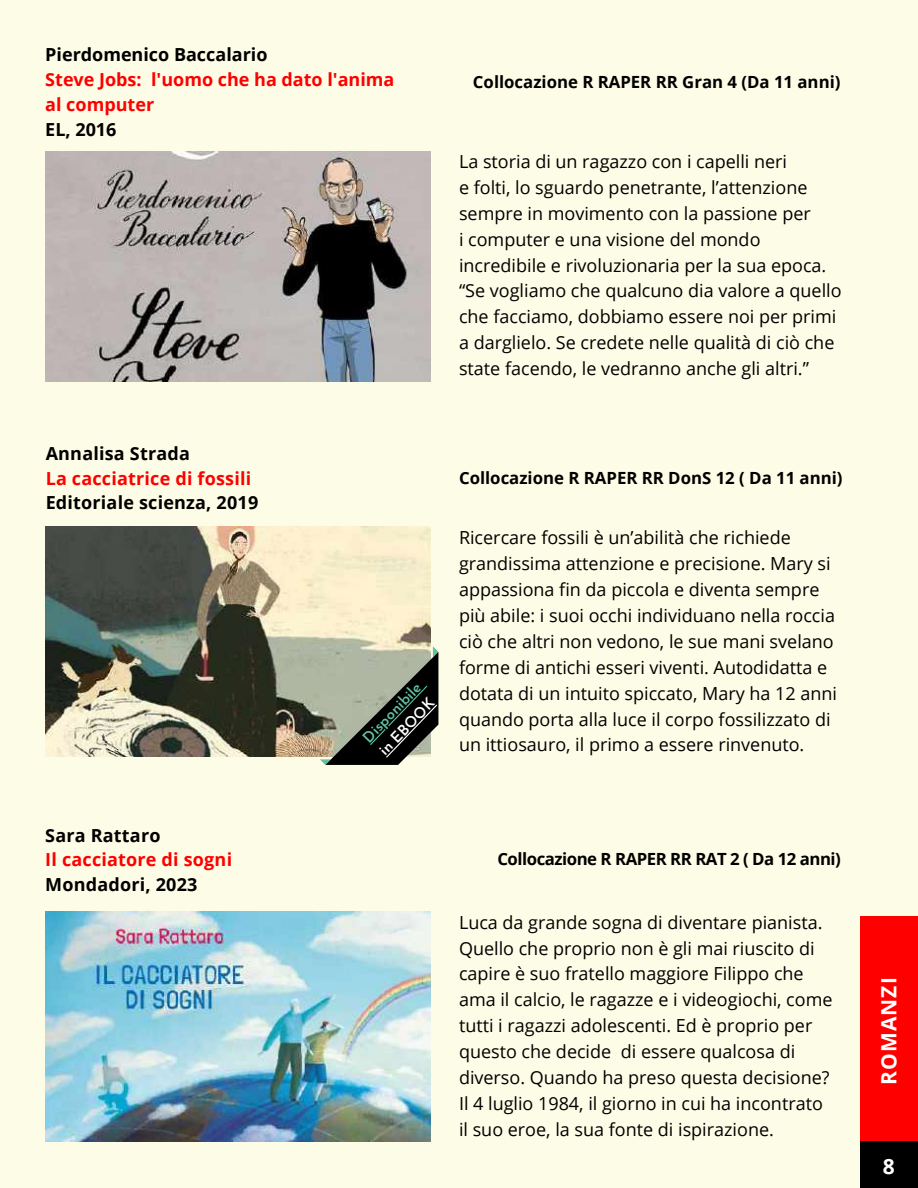
<style>
.page{position:relative;width:918px;height:1188px;background:#fdfce6}
.page>*{position:absolute;margin:0;border:0;box-sizing:border-box;transform-origin:0 0}
.t1{font:700 21px "Open Sans";letter-spacing:.05em;color:#fff}
.t2{font:18px/25.8px "Open Sans";color:#000}
.t3{font:700 18px "Open Sans";letter-spacing:.01em;color:#000}
.t4{font:700 18px/24.8px "Open Sans";letter-spacing:.01em;color:#f00}
.t5{font:700 16.8px "Open Sans";color:#000}
.t6{font:700 16.8px "Open Sans";letter-spacing:-.03em;color:#000}
.t7{font:600 15px "Josefin Sans";color:#61c2a2}
.t8{font:600 15px "Josefin Sans";color:#fff}
</style>
<div class="page">
<div style="left:861px;top:917px;width:57px;height:224px;background:#f00"></div>
<div style="left:861px;top:1141px;width:57px;height:47px;background:#000"></div>
<img style="left:45px;top:152px;width:385px;height:229px">
<img style="left:45px;top:527px;width:385px;height:229px">
<img style="left:45px;top:912px;width:385px;height:229px">
<svg style="left:320px;top:646px;width:118px;height:118px;background:#6f7467"></svg>
<p class="t3" style="left:45px;top:42px;width:224px">Pierdomenico Baccalario</p>
<p class="t4" style="left:45px;top:67px;width:351px">Steve Jobs: l'uomo che ha dato l'anima al computer</p>
<p class="t3" style="left:45px;top:116px;width:73px">EL, 2016</p>
<p class="t5" style="left:473px;top:70px;width:369px">Collocazione R RAPER RR Gran 4 (Da 11 anni)</p>
<p class="t2" style="left:459px;top:148px;width:384px">La storia di un ragazzo con i capelli neri<br>e folti, lo sguardo penetrante, l’attenzione sempre in movimento con la passione per<br>i computer e una visione del mondo incredibile e rivoluzionaria per la sua epoca. “Se vogliamo che qualcuno dia valore a quello che facciamo, dobbiamo essere noi per primi a darglielo. Se credete nelle qualità di ciò che state facendo, le vedranno anche gli altri.”</p>
<p class="t3" style="left:46px;top:441px;width:146px">Annalisa Strada</p>
<p class="t4" style="left:46px;top:465px;width:207px">La cacciatrice di fossili</p>
<p class="t3" style="left:46px;top:490px;width:214px">Editoriale scienza, 2019</p>
<p class="t7" style="left:361px;top:736px;width:78px;rotate:-46deg">Disponibile</p>
<p class="t8" style="left:377px;top:748px;width:74px;rotate:-46deg">in EBOOK</p>
<p class="t5" style="left:459px;top:466px;width:385px">Collocazione R RAPER RR DonS 12 ( Da 11 anni)</p>
<p class="t2" style="left:459px;top:525px;width:380px">Ricercare fossili è un’abilità che richiede grandissima attenzione e precisione. Mary si appassiona fin da piccola e diventa sempre più abile: i suoi occhi individuano nella roccia ciò che altri non vedono, le sue mani svelano forme di antichi esseri viventi. Autodidatta e dotata di un intuito spiccato, Mary ha 12 anni quando porta alla luce il corpo fossilizzato di un ittiosauro, il primo a essere rinvenuto.</p>
<p class="t3" style="left:45px;top:822px;width:117px">Sara Rattaro</p>
<p class="t4" style="left:45px;top:847px;width:188px">Il cacciatore di sogni</p>
<p class="t3" style="left:45px;top:872px;width:154px">Mondadori, 2023</p>
<p class="t6" style="left:497px;top:847px;width:345px">Collocazione R RAPER RR RAT 2 ( Da 12 anni)</p>
<p class="t2" style="left:459px;top:909px;width:375px">Luca da grande sogna di diventare pianista.<br>Quello che proprio non è gli mai riuscito di capire è suo fratello maggiore Filippo che ama il calcio, le ragazze e i videogiochi, come tutti i ragazzi adolescenti. Ed è proprio per questo che decide di essere qualcosa di diverso. Quando ha preso questa decisione?<br>Il 4 luglio 1984, il giorno in cui ha incontrato il suo eroe, la sua fonte di ispirazione.</p>
<p class="t1" style="left:874px;top:1085px;width:109px;rotate:-90deg">ROMANZI</p>
<p class="t1" style="left:883px;top:1152px;width:13px">8</p>
</div>
